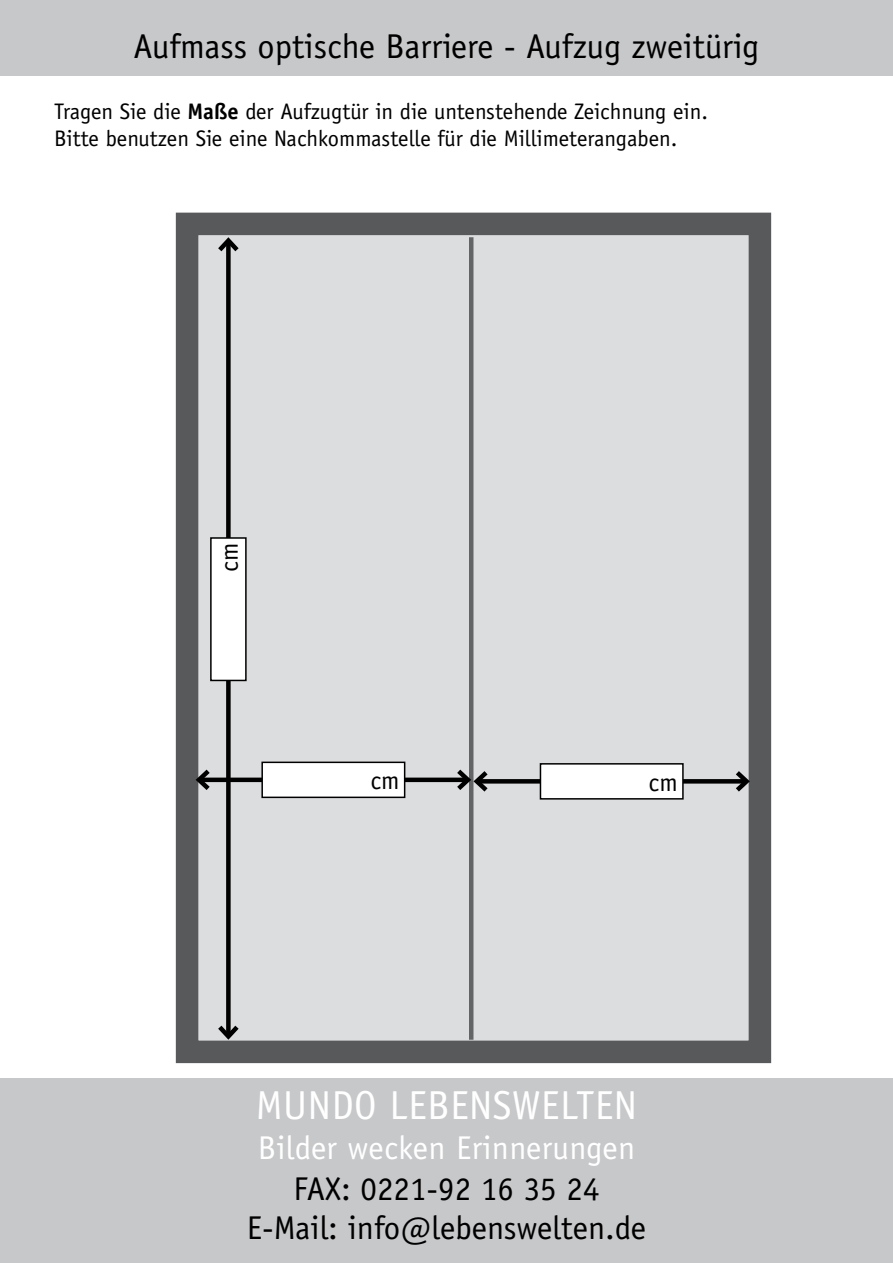
<style>
.page{position:relative;width:893px;height:1263px;background:#fff}
.page>*{position:absolute;margin:0;border:0;box-sizing:border-box;transform-origin:0 0}
.t1{font:40.5px "Officina Sans";letter-spacing:.01em;color:#fff}
.t2{font:34.5px "Officina Sans";color:#000}
.t3{font:33px/39.6px "Officina Sans";color:#000;text-align:center}
.t4{font:33px "Officina Sans";letter-spacing:.01em;color:#fff}
.t5{font:25.5px "Officina Sans";color:#000}
.t6{font:22.5px/27px "Officina Sans";color:#000}
.s1{font-weight:700}
</style>
<div class="page">
<div style="left:0;top:0;width:893px;height:76px;background:#c7c8ca"></div>
<div style="left:176px;top:213px;width:595px;height:850px;background:#dcddde;border:22px solid #58595b"></div>
<hr style="left:469px;top:237px;width:4px;height:803px;background:#636466">
<div style="left:226px;top:241px;width:5px;height:795px;background:#000"></div>
<svg style="left:213px;top:1021px;width:30px;height:22px"></svg>
<svg style="left:213px;top:234px;width:30px;height:22px"></svg>
<div style="left:199px;top:777px;width:269px;height:5px;background:#000"></div>
<svg style="left:192px;top:765px;width:22px;height:30px"></svg>
<svg style="left:492px;top:779px;width:239px;height:4px"></svg>
<svg style="left:452px;top:765px;width:40px;height:31px"></svg>
<svg style="left:731px;top:766px;width:22px;height:30px"></svg>
<div style="left:211px;top:538px;width:35px;height:142px;background:#fff"></div>
<div style="left:210px;top:537px;width:37px;height:144px;border:2px solid #000"></div>
<div style="left:262px;top:762px;width:143px;height:35px;background:#fff"></div>
<div style="left:261px;top:762px;width:144px;height:36px;border:2px solid #000"></div>
<div style="left:540px;top:764px;width:143px;height:35px;background:#fff"></div>
<div style="left:540px;top:763px;width:144px;height:36px;border:2px solid #000"></div>
<div style="left:0;top:1078px;width:893px;height:185px;background:#c7c8ca"></div>
<h2 class="t2" style="left:134px;top:26px;width:627px">Aufmass optische Barriere - Aufzug zweitürig</h2>
<p class="t6" style="left:54px;top:98px;width:656px">Tragen Sie die <span class="s1">Maße</span> der Aufzugtür in die untenstehende Zeichnung ein.<br>Bitte benutzen Sie eine Nachkommastelle für die Millimeterangaben.</p>
<p class="t5" style="left:214px;top:572px;width:31px;rotate:-90deg">cm</p>
<p class="t5" style="left:370px;top:766px;width:31px">cm</p>
<p class="t5" style="left:649px;top:767px;width:31px">cm</p>
<h1 class="t1" style="left:256px;top:1081px;width:383px">Mundo Lebenswelten</h1>
<h3 class="t4" style="left:258px;top:1128px;width:379px">Bilder wecken Erinnerungen</h3>
<h3 class="t3" style="left:247px;top:1168px;width:401px">FAX: 0221-92 16 35 24<br>E-Mail: info@lebenswelten.de</h3>
</div>
